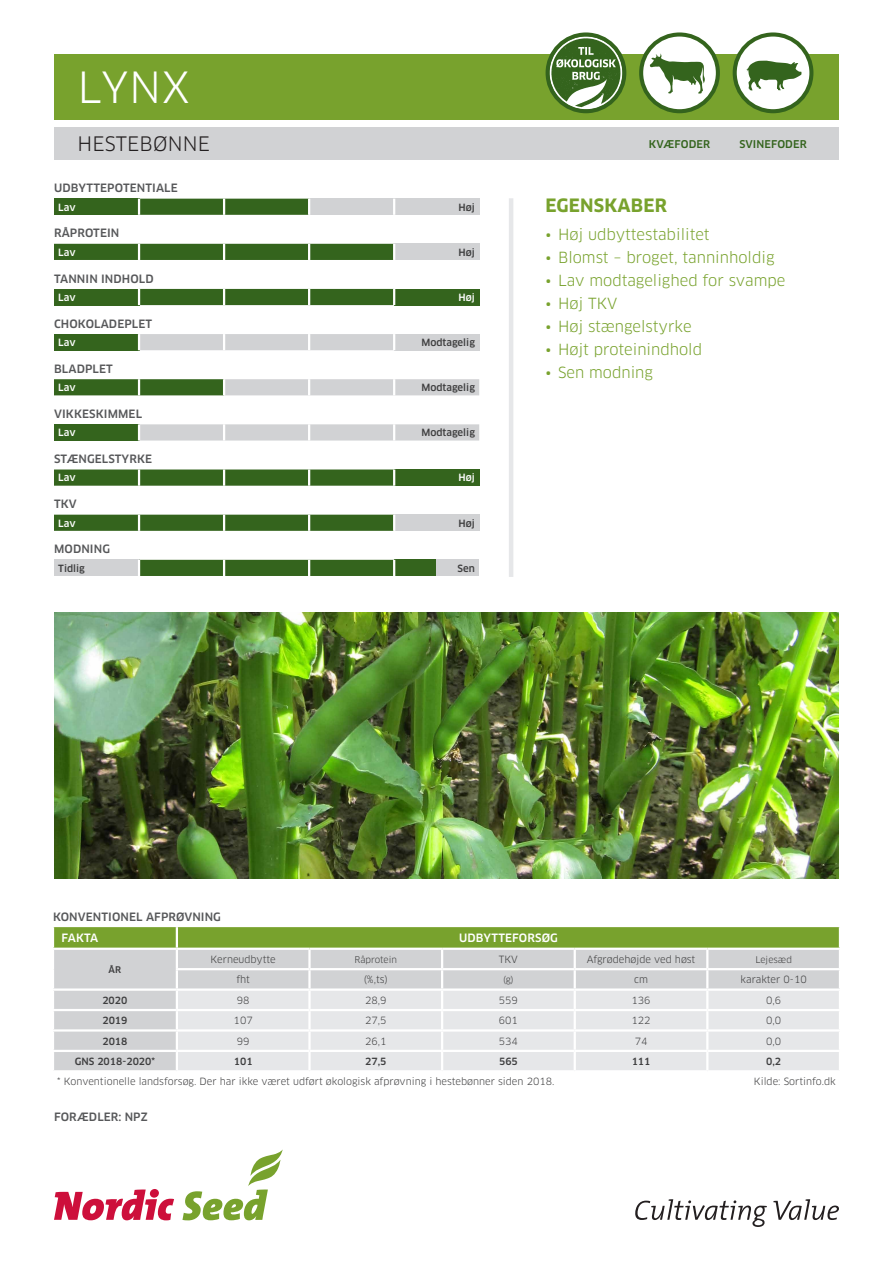
<style>
.page{position:relative;width:893px;height:1263px;background:#fff}
.page>*{position:absolute;margin:0;border:0;box-sizing:border-box;transform-origin:0 0}
.t1{font:42px "Clan Pro";color:#fff}
.t2{font:19.5px "Clan Pro";letter-spacing:.01em;color:#231f20}
.t3{font:700 18px "Clan Pro";letter-spacing:.01em;color:#78a22d}
.t4{font:15px "Clan Pro";color:#78a22d}
.t5{font:500 11.25px "Clan Pro";letter-spacing:.01em;color:#57585a}
.t6{font:500 11.25px "Clan Pro";letter-spacing:.01em;color:#fff}
.t7{font:500 10.5px "Clan Pro";letter-spacing:.01em;color:#34641d}
.t8{font:9.75px "Clan Pro";color:#3e3e3f}
.t9{font:500 9.75px "Clan Pro";color:#3e3e3f}
.t10{font:500 9.75px "Clan Pro";color:#fff}
.t11{font:9px "Clan Pro";color:#3e3e3f}
.t12{font:500 9px "Clan Pro";color:#3e3e3f}
</style>
<div class="page">
<svg style="left:54px;top:1189px;width:120px;height:31px"></svg>
<svg style="left:182px;top:1149px;width:101px;height:71px"></svg>
<svg style="left:635px;top:1199px;width:132px;height:28px"></svg>
<svg style="left:773px;top:1199px;width:66px;height:21px"></svg>
<div style="left:54px;top:560px;width:85px;height:16px;background:#d1d2d4"></div>
<div style="left:394px;top:560px;width:43px;height:16px;background:#34641d"></div>
<div style="left:437px;top:560px;width:42px;height:16px;background:#d1d2d4"></div>
<div style="left:138px;top:560px;width:257px;height:16px;background:#34641d"></div>
<div style="left:394px;top:515px;width:85px;height:16px;background:#d1d2d4"></div>
<svg style="left:54px;top:515px;width:341px;height:16px;background:#3b6924"></svg>
<img style="left:54px;top:612px;width:785px;height:267px">
<div style="left:54px;top:54px;width:785px;height:66px;background:#78a22d"></div>
<hr style="left:509px;top:198px;width:4px;height:379px;background:#e6e7e9">
<div style="left:54px;top:127px;width:785px;height:33px;background:#d1d2d4"></div>
<div style="left:54px;top:199px;width:85px;height:16px;background:#34641d"></div>
<div style="left:309px;top:199px;width:85px;height:16px;background:#d1d2d4"></div>
<div style="left:394px;top:199px;width:85px;height:16px;background:#d1d2d4"></div>
<svg style="left:393px;top:199px;width:2px;height:16px"></svg>
<svg style="left:138px;top:199px;width:172px;height:16px;background:#3d6b27"></svg>
<div style="left:54px;top:289px;width:85px;height:16px;background:#34641d"></div>
<div style="left:394px;top:289px;width:85px;height:16px;background:#34641d"></div>
<div style="left:138px;top:289px;width:257px;height:16px;background:#34641d"></div>
<div style="left:54px;top:334px;width:85px;height:16px;background:#34641d"></div>
<div style="left:394px;top:334px;width:85px;height:16px;background:#d1d2d4"></div>
<div style="left:138px;top:334px;width:257px;height:16px;background:#d1d2d4"></div>
<svg style="left:54px;top:379px;width:425px;height:16px;background:#95a88e"></svg>
<div style="left:394px;top:244px;width:85px;height:16px;background:#d1d2d4"></div>
<div style="left:54px;top:244px;width:341px;height:16px;background:#34641d"></div>
<div style="left:54px;top:424px;width:85px;height:16px;background:#34641d"></div>
<svg style="left:138px;top:424px;width:341px;height:16px;background:#d3d4d5"></svg>
<div style="left:394px;top:469px;width:85px;height:17px;background:#34641d"></div>
<svg style="left:54px;top:469px;width:341px;height:17px;background:#426f2d"></svg>
<svg style="left:53px;top:927px;width:787px;height:143px;background:#d1d8c9"></svg>
<div style="left:735px;top:35px;width:76px;height:76px;background:#fff;border-radius:50%"></div>
<svg style="left:747px;top:61px;width:54px;height:30px"></svg>
<div style="left:733px;top:32px;width:80px;height:81px;border:4px solid #34641d;border-radius:50%"></div>
<svg style="left:641px;top:35px;width:77px;height:76px;fill:#fff"></svg>
<svg style="left:650px;top:53px;width:55px;height:41px;background:#abbfa1"></svg>
<div style="left:639px;top:32px;width:81px;height:81px;border:4px solid #34641d;border-radius:50%"></div>
<svg style="left:548px;top:36px;width:76px;height:75px"></svg>
<div style="left:546px;top:32px;width:80px;height:81px;border:4px solid #34641d;border-radius:50%"></div>
<h1 class="t1" style="left:78px;top:63px;width:114px">LYNX</h1>
<h2 class="t2" style="left:77px;top:133px;width:134px">HESTEBØNNE</h2>
<p class="t5" style="left:54px;top:182px;width:125px">UDBYTTEPOTENTIALE</p>
<p class="t10" style="left:58px;top:201px;width:19px">Lav</p>
<p class="t9" style="left:459px;top:201px;width:18px">Høj</p>
<p class="t5" style="left:54px;top:227px;width:67px">RÅPROTEIN</p>
<p class="t10" style="left:58px;top:246px;width:19px">Lav</p>
<p class="t9" style="left:459px;top:246px;width:18px">Høj</p>
<p class="t5" style="left:54px;top:272px;width:101px">TANNIN INDHOLD</p>
<p class="t10" style="left:58px;top:292px;width:19px">Lav</p>
<p class="t10" style="left:459px;top:292px;width:18px">Høj</p>
<p class="t5" style="left:54px;top:317px;width:100px">CHOKOLADEPLET</p>
<p class="t10" style="left:58px;top:337px;width:19px">Lav</p>
<p class="t9" style="left:421px;top:337px;width:55px">Modtagelig</p>
<p class="t5" style="left:54px;top:362px;width:60px">BLADPLET</p>
<p class="t10" style="left:58px;top:382px;width:19px">Lav</p>
<p class="t9" style="left:421px;top:382px;width:55px">Modtagelig</p>
<p class="t5" style="left:54px;top:407px;width:90px">VIKKESKIMMEL</p>
<p class="t10" style="left:58px;top:427px;width:19px">Lav</p>
<p class="t9" style="left:421px;top:427px;width:55px">Modtagelig</p>
<p class="t5" style="left:54px;top:452px;width:100px">STÆNGELSTYRKE</p>
<p class="t10" style="left:58px;top:472px;width:19px">Lav</p>
<p class="t10" style="left:459px;top:472px;width:18px">Høj</p>
<p class="t5" style="left:54px;top:497px;width:24px">TKV</p>
<p class="t10" style="left:58px;top:517px;width:19px">Lav</p>
<p class="t9" style="left:459px;top:517px;width:18px">Høj</p>
<p class="t5" style="left:54px;top:543px;width:57px">MODNING</p>
<p class="t9" style="left:58px;top:562px;width:28px">Tidlig</p>
<p class="t9" style="left:458px;top:562px;width:19px">Sen</p>
<p class="t7" style="left:649px;top:138px;width:63px">KVÆFODER</p>
<p class="t7" style="left:739px;top:138px;width:69px">SVINEFODER</p>
<h3 class="t3" style="left:545px;top:195px;width:123px">EGENSKABER</h3>
<h3 class="t4" style="left:545px;top:225px;width:166px">• Høj udbyttestabilitet</h3>
<h3 class="t4" style="left:545px;top:248px;width:231px">• Blomst – broget, tanninholdig</h3>
<h3 class="t4" style="left:545px;top:271px;width:241px">• Lav modtagelighed for svampe</h3>
<h3 class="t4" style="left:545px;top:294px;width:73px">• Høj TKV</h3>
<h3 class="t4" style="left:545px;top:317px;width:148px">• Høj stængelstyrke</h3>
<h3 class="t4" style="left:545px;top:340px;width:158px">• Højt proteinindhold</h3>
<h3 class="t4" style="left:545px;top:363px;width:109px">• Sen modning</h3>
<p class="t5" style="left:53px;top:910px;width:169px">KONVENTIONEL AFPRØVNING</p>
<p class="t6" style="left:62px;top:932px;width:38px">FAKTA</p>
<p class="t6" style="left:459px;top:932px;width:100px">UDBYTTEFORSØG</p>
<p class="t12" style="left:109px;top:964px;width:14px">ÅR</p>
<p class="t8" style="left:211px;top:953px;width:67px">Kerneudbytte</p>
<p class="t11" style="left:354px;top:954px;width:44px">Råprotein</p>
<p class="t8" style="left:499px;top:953px;width:21px">TKV</p>
<p class="t8" style="left:587px;top:953px;width:110px">Afgrødehøjde ved høst</p>
<p class="t11" style="left:755px;top:954px;width:38px">Lejesæd</p>
<p class="t8" style="left:236px;top:974px;width:15px">fht</p>
<p class="t8" style="left:364px;top:974px;width:25px">(%,ts)</p>
<p class="t11" style="left:503px;top:974px;width:12px">(g)</p>
<p class="t8" style="left:634px;top:974px;width:15px">cm</p>
<p class="t8" style="left:741px;top:974px;width:68px">karakter 0-10</p>
<p class="t9" style="left:102px;top:994px;width:27px">2020</p>
<p class="t8" style="left:237px;top:994px;width:14px">98</p>
<p class="t8" style="left:365px;top:994px;width:23px">28,9</p>
<p class="t8" style="left:499px;top:994px;width:21px">559</p>
<p class="t8" style="left:631px;top:994px;width:21px">136</p>
<p class="t8" style="left:766px;top:994px;width:17px">0,6</p>
<p class="t9" style="left:102px;top:1015px;width:27px">2019</p>
<p class="t8" style="left:234px;top:1015px;width:21px">107</p>
<p class="t8" style="left:365px;top:1015px;width:23px">27,5</p>
<p class="t8" style="left:499px;top:1015px;width:21px">601</p>
<p class="t8" style="left:631px;top:1015px;width:21px">122</p>
<p class="t8" style="left:766px;top:1015px;width:17px">0,0</p>
<p class="t9" style="left:102px;top:1035px;width:27px">2018</p>
<p class="t8" style="left:237px;top:1035px;width:14px">99</p>
<p class="t8" style="left:365px;top:1035px;width:23px">26,1</p>
<p class="t8" style="left:499px;top:1035px;width:21px">534</p>
<p class="t8" style="left:635px;top:1035px;width:14px">74</p>
<p class="t8" style="left:766px;top:1035px;width:17px">0,0</p>
<p class="t9" style="left:75px;top:1056px;width:82px">GNS 2018-2020*</p>
<p class="t9" style="left:234px;top:1056px;width:20px">101</p>
<p class="t9" style="left:365px;top:1056px;width:23px">27,5</p>
<p class="t9" style="left:499px;top:1056px;width:20px">565</p>
<p class="t9" style="left:632px;top:1056px;width:20px">111</p>
<p class="t9" style="left:766px;top:1056px;width:17px">0,2</p>
<p class="t8" style="left:57px;top:1076px;width:499px">* Konventionelle landsforsøg. Der har ikke været udført økologisk afprøvning i hestebønner siden 2018.</p>
<p class="t8" style="left:754px;top:1076px;width:83px">Kilde: Sortinfo.dk</p>
<p class="t5" style="left:54px;top:1110px;width:95px">FORÆDLER: NPZ</p>
</div>
